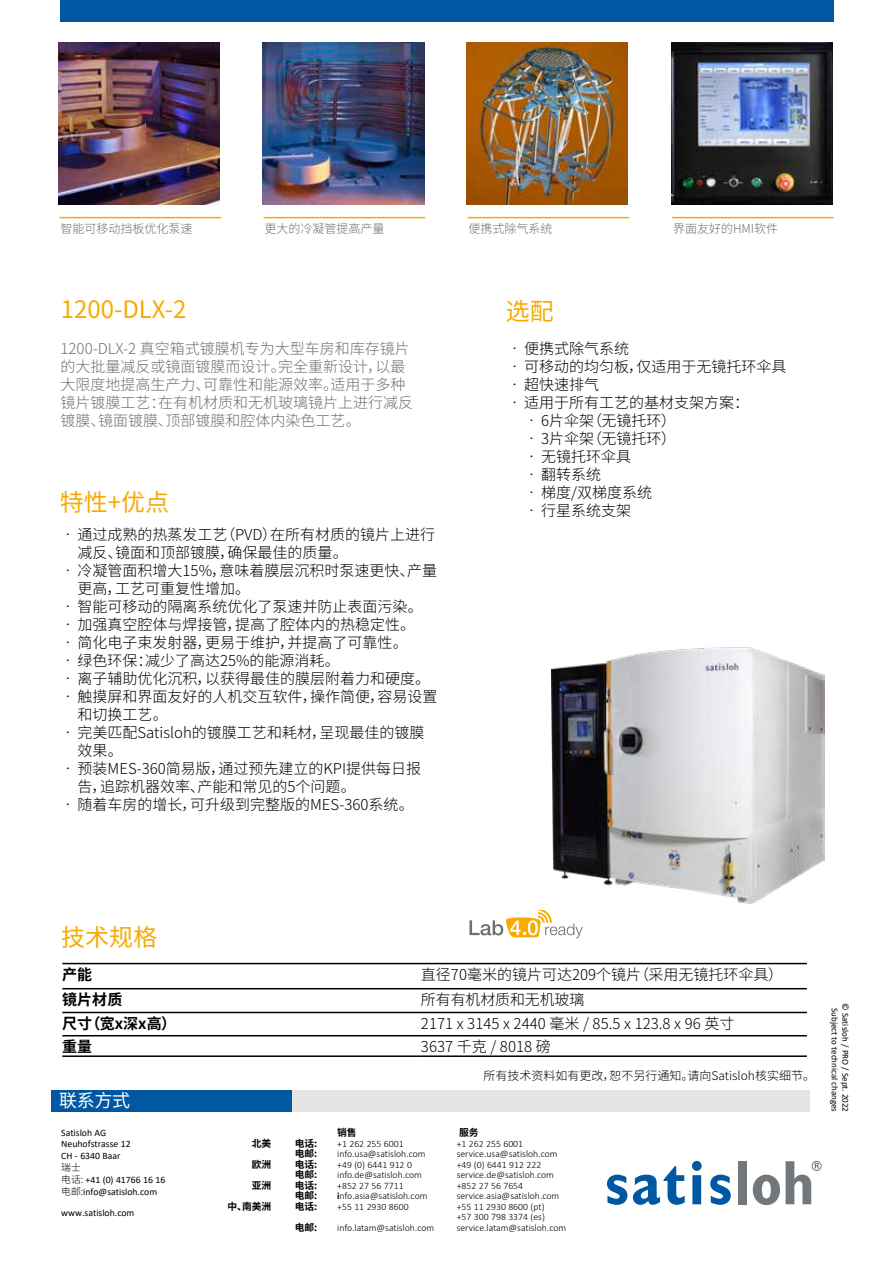
<style>
.page{position:relative;width:893px;height:1263px;background:#fff}
.page>*{position:absolute;margin:0;border:0;box-sizing:border-box;transform-origin:0 0}
.t1{font:24px "Noto Sans CJ Ksc";color:#f8aa00}
.t2{font:18px "Noto Sans CJ Ksc";color:#fff}
.t3{font:300 15px/18px "Noto Sans CJ Ksc";color:#000}
.t4{font:300 15px/18px "Noto Sans CJ Ksc";color:#706f6f}
.t5{font:700 15px "Noto Sans CJ Ksc";color:#000}
.t6{font:300 12px "Noto Sans CJ Ksc";color:#706f6f}
.t7{font:300 12px "Noto Sans CJ Ksc";color:#000}
.t8{font:300 9.75px/10.5px "Calibri";color:#000}
.t9{font:9.75px/10.5px "Calibri";color:#000}
.t10{font:700 9.75px/21px "Noto Sans CJ Ksc";color:#000;text-align:right}
.t11{font:300 9.75px "Noto Sans CJ Ksc";color:#000}
.t12{font:9px/10.8px "Calibri";color:#000;text-align:center}
.s1{font-family:"Noto Sans CJ Ksc";font-weight:300}
.s2{font-weight:700}
</style>
<div class="page">
<div style="left:141px;top:1090px;width:669px;height:21px;background:#e5e5e5"></div>
<svg style="left:607px;top:1174px;width:20px;height:31px"></svg>
<svg style="left:633px;top:1166px;width:52px;height:39px"></svg>
<svg style="left:692px;top:1161px;width:10px;height:43px"></svg>
<svg style="left:710px;top:1174px;width:21px;height:31px"></svg>
<div style="left:738px;top:1161px;width:9px;height:43px;background:#71777a"></div>
<svg style="left:753px;top:1174px;width:27px;height:31px"></svg>
<svg style="left:786px;top:1161px;width:33px;height:43px"></svg>
<div style="left:812px;top:1161px;width:9px;height:10px;border:1px solid #71777a;border-radius:50%"></div>
<div style="left:51px;top:1090px;width:241px;height:21px;background:#0058a2"></div>
<img style="left:262px;top:43px;width:162px;height:161px">
<img style="left:466px;top:43px;width:162px;height:161px">
<img style="left:58px;top:43px;width:162px;height:161px">
<div style="left:60px;top:0;width:773px;height:21px;background:#0058a2"></div>
<hr style="left:60px;top:217px;width:161px;height:1px;background:#f8aa00">
<hr style="left:468px;top:217px;width:161px;height:1px;background:#f8aa00">
<hr style="left:264px;top:217px;width:161px;height:1px;background:#f8aa00">
<img style="left:671px;top:43px;width:162px;height:161px">
<hr style="left:672px;top:217px;width:162px;height:1px;background:#f8aa00">
<img style="left:551px;top:647px;width:274px;height:257px">
<svg style="left:469px;top:910px;width:114px;height:28px"></svg>
<hr style="left:62px;top:963px;width:359px;height:1px;background:#000">
<hr style="left:421px;top:963px;width:386px;height:1px;background:#000">
<hr style="left:62px;top:988px;width:359px;height:1px;background:#000">
<hr style="left:421px;top:988px;width:386px;height:1px;background:#000">
<hr style="left:62px;top:1012px;width:359px;height:1px;background:#000">
<hr style="left:421px;top:1012px;width:386px;height:1px;background:#000">
<hr style="left:62px;top:1035px;width:359px;height:1px;background:#000">
<hr style="left:421px;top:1035px;width:386px;height:1px;background:#000">
<hr style="left:62px;top:1055px;width:359px;height:2px;background:#000">
<hr style="left:421px;top:1055px;width:386px;height:2px;background:#000">
<p class="t6" style="left:60px;top:222px;width:133px">智能可移动挡板优化泵速</p>
<p class="t6" style="left:264px;top:222px;width:121px">更大的冷凝管提高产量</p>
<p class="t6" style="left:468px;top:222px;width:85px">便携式除气系统</p>
<h1 class="t1" style="left:61px;top:296px;width:127px">1200-DLX-2</h1>
<h1 class="t1" style="left:506px;top:298px;width:49px">选配</h1>
<p class="t6" style="left:673px;top:222px;width:107px">界面友好的HMI软件</p>
<p class="t4" style="left:61px;top:340px;width:354px">1200-DLX-2 真空箱式镀膜机专为大型车房和库存镜片的大批量减反或镜面镀膜而设计。完全重新设计，以最大限度地提高生产力、可靠性和能源效率。适用于多种镜片镀膜工艺：在有机材质和无机玻璃镜片上进行减反镀膜、镜面镀膜、顶部镀膜和腔体内染色工艺。</p>
<h1 class="t1" style="left:60px;top:489px;width:111px">特性+优点</h1>
<p class="t3" style="left:78px;top:526px;width:359px;text-indent:-17px">•通过成熟的热蒸发工艺（PVD）在所有材质的镜片上进行减反、镜面和顶部镀膜，确保最佳的质量。</p>
<p class="t3" style="left:78px;top:562px;width:361px;text-indent:-17px">•冷凝管面积增大15%，意味着膜层沉积时泵速更快、产量更高，工艺可重复性增加。</p>
<p class="t3" style="left:61px;top:598px;width:364px">•智能可移动的隔离系统优化了泵速并防止表面污染。</p>
<p class="t3" style="left:61px;top:616px;width:356px">•加强真空腔体与焊接管，提高了腔体内的热稳定性。</p>
<p class="t3" style="left:61px;top:634px;width:349px">•简化电子束发射器，更易于维护，并提高了可靠性。</p>
<p class="t3" style="left:61px;top:652px;width:281px">•绿色环保：减少了高达25%的能源消耗。</p>
<p class="t3" style="left:61px;top:670px;width:371px">•离子辅助优化沉积，以获得最佳的膜层附着力和硬度。</p>
<p class="t3" style="left:78px;top:688px;width:362px;text-indent:-17px">•触摸屏和界面友好的人机交互软件，操作简便，容易设置和切换工艺。</p>
<p class="t3" style="left:78px;top:724px;width:348px;text-indent:-17px">•完美匹配Satisloh的镀膜工艺和耗材，呈现最佳的镀膜效果。</p>
<p class="t3" style="left:78px;top:760px;width:345px;text-indent:-17px">•预装MES-360简易版，通过预先建立的KPI提供每日报告，追踪机器效率、产能和常见的5个问题。</p>
<p class="t3" style="left:61px;top:796px;width:355px">•随着车房的增长，可升级到完整版的MES-360系统。</p>
<p class="t3" style="left:507px;top:340px;width:124px">•便携式除气系统</p>
<p class="t3" style="left:507px;top:358px;width:281px">•可移动的均匀板，仅适用于无镜托环伞具</p>
<p class="t3" style="left:507px;top:376px;width:94px">•超快速排气</p>
<p class="t3" style="left:507px;top:394px;width:244px">•适用于所有工艺的基材支架方案：</p>
<p class="t3" style="left:524px;top:412px;width:153px">•6片伞架（无镜托环）</p>
<p class="t3" style="left:524px;top:430px;width:153px">•3片伞架（无镜托环）</p>
<p class="t3" style="left:524px;top:448px;width:109px">•无镜托环伞具</p>
<p class="t3" style="left:524px;top:466px;width:79px">•翻转系统</p>
<p class="t3" style="left:524px;top:484px;width:129px">•梯度/双梯度系统</p>
<p class="t3" style="left:524px;top:502px;width:109px">•行星系统支架</p>
<h1 class="t1" style="left:61px;top:923px;width:98px">技术规格</h1>
<p class="t5" style="left:62px;top:966px;width:31px">产能</p>
<p class="t3" style="left:421px;top:965px;width:364px">直径70毫米的镜片可达209个镜片（采用无镜托环伞具）</p>
<p class="t5" style="left:62px;top:991px;width:62px">镜片材质</p>
<p class="t3" style="left:421px;top:991px;width:165px">所有有机材质和无机玻璃</p>
<p class="t5" style="left:62px;top:1015px;width:115px">尺寸（宽x深x高）</p>
<p class="t3" style="left:421px;top:1014px;width:315px">2171 x 3145 x 2440 毫米 / 85.5 x 123.8 x 96 英寸</p>
<p class="t5" style="left:62px;top:1038px;width:31px">重量</p>
<p class="t3" style="left:421px;top:1038px;width:131px">3637 千克 / 8018 磅</p>
<p class="t2" style="left:59px;top:1090px;width:72px">联系方式</p>
<p class="t9" style="left:61px;top:1127px;width:71px">Satisloh AG<br>Neuhofstrasse 12</p>
<p class="t9" style="left:61px;top:1150px;width:61px">CH - 6340 Baar</p>
<p class="t11" style="left:61px;top:1161px;width:21px">瑞士</p>
<p class="t9" style="left:61px;top:1173px;width:106px;line-height:12px"><span class="s1">电话:</span> +41 (0) 41766 16 16<span class="s1">电邮:</span>info@satisloh.com</p>
<p class="t9" style="left:61px;top:1207px;width:75px">www.satisloh.com</p>
<p class="t10" style="left:227px;top:1133px;width:45px">北美<br>欧洲<br>亚洲<br>中、南美洲</p>
<p class="t7" style="left:483px;top:1069px;width:333px">所有技术资料如有更改，恕不另行通知。请向Satisloh核实细节。</p>
<p class="t10" style="left:337px;top:1122px;width:21px">销售</p>
<p class="t10" style="left:459px;top:1122px;width:21px">服务</p>
<p class="t10" style="left:295px;top:1133px;width:24px">电话:</p>
<p class="t8" style="left:337px;top:1138px;width:68px">+1 262 255 6001</p>
<p class="t8" style="left:457px;top:1138px;width:68px">+1 262 255 6001</p>
<p class="t10" style="left:295px;top:1143px;width:24px">电邮:</p>
<p class="t8" style="left:337px;top:1148px;width:90px">info.usa@satisloh.com</p>
<p class="t8" style="left:457px;top:1148px;width:102px">service.usa@satisloh.com</p>
<p class="t10" style="left:295px;top:1154px;width:24px">电话:</p>
<p class="t8" style="left:337px;top:1159px;width:76px">+49 (0) 6441 912 0</p>
<p class="t8" style="left:457px;top:1159px;width:86px">+49 (0) 6441 912 222</p>
<p class="t10" style="left:295px;top:1164px;width:24px">电邮:</p>
<p class="t8" style="left:337px;top:1169px;width:86px">info.de@satisloh.com</p>
<p class="t8" style="left:457px;top:1169px;width:99px">service.de@satisloh.com</p>
<p class="t10" style="left:295px;top:1175px;width:24px">电话:</p>
<p class="t8" style="left:337px;top:1180px;width:68px">+852 27 56 7711</p>
<p class="t8" style="left:457px;top:1180px;width:68px">+852 27 56 7654</p>
<p class="t10" style="left:295px;top:1185px;width:24px">电邮:</p>
<p class="t8" style="left:337px;top:1190px;width:92px"><span class="s2">i</span>nfo.asia@satisloh.com</p>
<p class="t8" style="left:457px;top:1190px;width:104px">service.asia@satisloh.com</p>
<p class="t10" style="left:295px;top:1196px;width:24px">电话:</p>
<p class="t8" style="left:337px;top:1201px;width:73px">+55 11 2930 8600</p>
<p class="t8" style="left:457px;top:1201px;width:90px">+55 11 2930 8600 (pt) +57 300 798 3374 (es)</p>
<p class="t10" style="left:295px;top:1217px;width:24px">电邮:</p>
<p class="t8" style="left:337px;top:1222px;width:98px">info.latam@satisloh.com</p>
<p class="t8" style="left:457px;top:1222px;width:111px">service.latam@satisloh.com</p>
<p class="t12" style="left:851px;top:1003px;width:110px;rotate:90deg">© Satisloh / PRO / Sept. 2022<br>Subject to technical changes</p>
</div>
